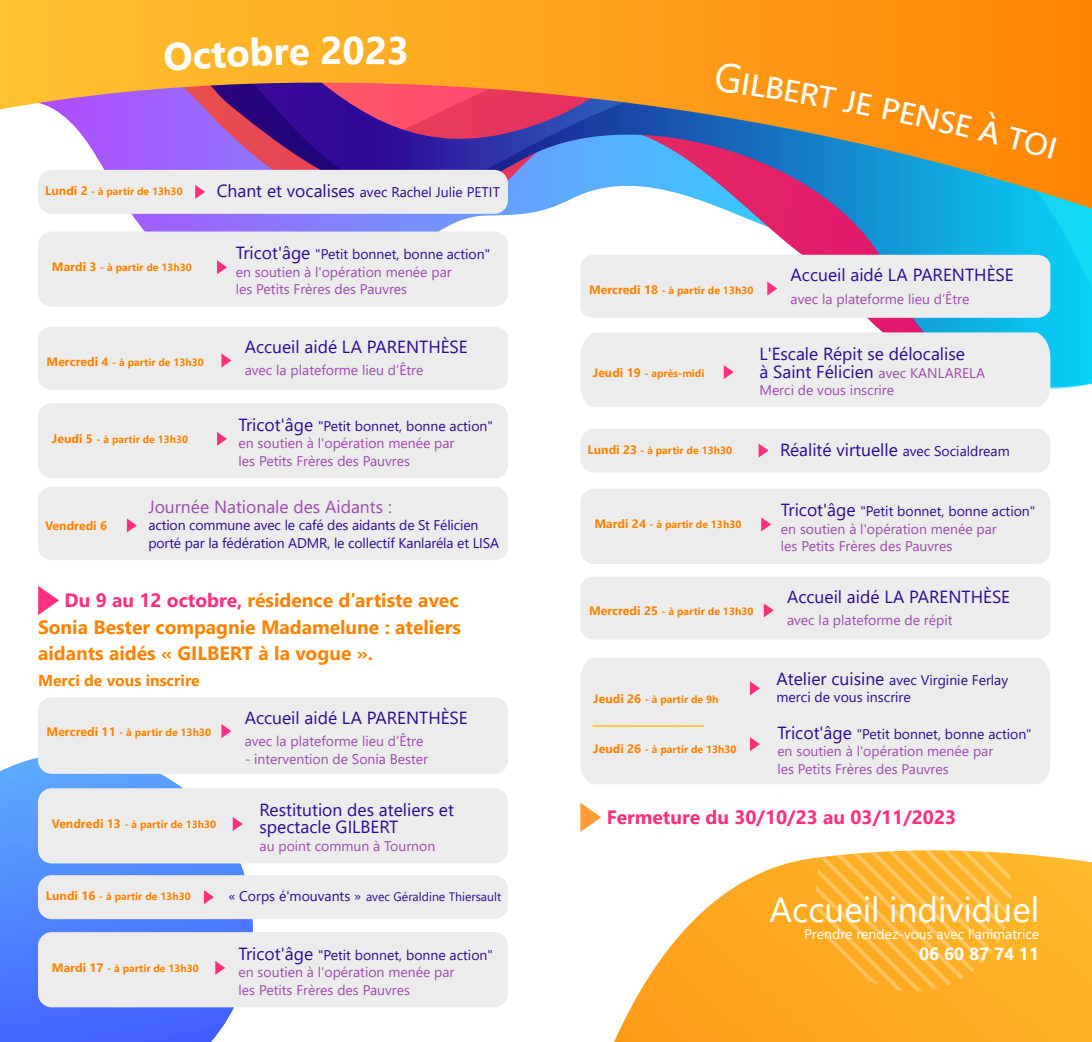
<style>
.page{position:relative;width:1092px;height:1042px;background:#fff}
.page>*{position:absolute;margin:0;border:0;box-sizing:border-box;transform-origin:0 0}
.t1{font:700 38.5px "Segoe UI";color:#fff}
.t2{font:35px "Segoe UI";color:#fff}
.t3{font:700 19.25px/26.2px "Segoe UI";color:#ff8300}
.t4{font:700 19.25px "Segoe UI";color:#ff2f7f}
.t5{font:17.5px/17.5px "Segoe UI";color:#2e0995}
.t6{font:17.5px "Segoe UI";color:#9e4aae}
.t7{font:700 17.5px "Segoe UI";color:#fff}
.t8{font:700 15.75px "Segoe UI";color:#ff8300}
.t9{font:14px/17.5px "Segoe UI";color:#9e4aae}
.t10{font:14px/17.5px "Segoe UI";letter-spacing:-.01em;color:#2e0995}
.t11{font:14px "Segoe UI";color:#fff}
.t12{font:12.25px "Segoe UI";color:#2e0995}
.t13{font:700 12.25px "Segoe UI";color:#ff8300}
.t14{font:700 10.5px "Segoe UI";color:#ff8300}
.s1{font-size:12.25px}
.s2{font-size:17.5px}
.s3{font-size:17.5px;color:#2e0995}
.s4{color:#2e0995}
.s5{font-size:14px;color:#9e4aae}
.s6{font-size:14px}
.s7{color:#ff2f7f}
</style>
<div class="page">
<svg style="left:131px;top:209px;width:960px;height:180px"></svg>
<svg style="left:0;top:0;width:1091px;height:209px;background:#c28963"></svg>
<svg style="left:0;top:757px;width:253px;height:285px;background:#608cfe"></svg>
<svg style="left:614px;top:853px;width:477px;height:189px"></svg>
<svg style="left:815px;top:850px;width:196px;height:141px;background:#ffb536"></svg>
<svg style="left:580px;top:803px;width:21px;height:29px"></svg>
<div style="left:38px;top:170px;width:470px;height:44px;background:#ececec;border-radius:14px"></div>
<svg style="left:195px;top:185px;width:10px;height:14px"></svg>
<div style="left:580px;top:428px;width:470px;height:44px;background:#ececec;border-radius:14px"></div>
<svg style="left:758px;top:443px;width:10px;height:14px"></svg>
<div style="left:580px;top:332px;width:470px;height:75px;background:#ececec"></div>
<div style="left:38px;top:875px;width:470px;height:44px;background:#ececec;border-radius:14px"></div>
<svg style="left:204px;top:890px;width:10px;height:14px"></svg>
<div style="left:38px;top:327px;width:470px;height:63px;background:#ececec"></div>
<div style="left:580px;top:577px;width:470px;height:62px;background:#ececec"></div>
<div style="left:580px;top:255px;width:470px;height:63px;background:#ececec"></div>
<div style="left:38px;top:697px;width:470px;height:77px;background:#ececec;border-radius:14px"></div>
<svg style="left:221px;top:724px;width:10px;height:14px"></svg>
<div style="left:38px;top:487px;width:470px;height:73px;background:#ececec;border-radius:13px"></div>
<svg style="left:127px;top:518px;width:10px;height:14px"></svg>
<svg style="left:38px;top:586px;width:21px;height:29px"></svg>
<div style="left:580px;top:658px;width:470px;height:126px;background:#ececec"></div>
<svg style="left:749px;top:681px;width:10px;height:14px"></svg>
<svg style="left:749px;top:737px;width:10px;height:14px"></svg>
<hr style="left:593px;top:725px;width:110px;height:2px;background:#ffc431">
<div style="left:38px;top:231px;width:470px;height:76px;background:#ececec;border-radius:14px"></div>
<svg style="left:217px;top:260px;width:10px;height:14px"></svg>
<div style="left:38px;top:403px;width:470px;height:75px;background:#ececec;border-radius:14px"></div>
<svg style="left:217px;top:432px;width:10px;height:14px"></svg>
<div style="left:38px;top:788px;width:470px;height:75px;background:#ececec;border-radius:14px"></div>
<svg style="left:233px;top:817px;width:10px;height:14px"></svg>
<div style="left:580px;top:489px;width:470px;height:75px;background:#ececec;border-radius:14px"></div>
<svg style="left:761px;top:517px;width:10px;height:14px"></svg>
<div style="left:38px;top:932px;width:470px;height:75px;background:#ececec;border-radius:14px"></div>
<svg style="left:215px;top:961px;width:10px;height:14px"></svg>
<div style="left:164px;top:36px;width:145px;height:35px;background:#ffb528"></div>
<svg style="left:366px;top:37px;width:41px;height:28px"></svg>
<div style="left:714px;top:62px;width:122px;height:47px;background:#ff9715"></div>
<svg style="left:842px;top:90px;width:30px;height:26px"></svg>
<div style="left:882px;top:98px;width:174px;height:61px;background:#ff8c09"></div>
<h1 class="t1" style="left:320px;top:14px;width:46px">20</h1>
<p class="t14" style="left:45px;top:182px;width:139px"><span class="s1">Lundi 2</span> - à partir de 13h30</p>
<p class="t10" style="left:217px;top:182px;width:285px"><span class="s2">Chant et vocalises</span> avec Rachel Julie PETIT</p>
<p class="t14" style="left:52px;top:257px;width:141px"><span class="s1">Mardi 3</span> - à partir de 13h30</p>
<p class="t14" style="left:47px;top:352px;width:159px"><span class="s1">Mercredi 4</span> - à partir de 13h30</p>
<p class="t14" style="left:52px;top:429px;width:138px"><span class="s1">Jeudi 5</span> - à partir de 13h30</p>
<p class="t9" style="left:236px;top:244px;width:256px"><span class="s3">Tricot'âge</span> <span class="s4">"Petit bonnet, bonne action" </span>en soutien à l'opération menée par<br>les Petits Frères des Pauvres</p>
<p class="t5" style="left:245px;top:337px;width:224px">Accueil aidé LA PARENTHÈSE</p>
<p class="t9" style="left:245px;top:360px;width:180px">avec la plateforme lieu d’Être</p>
<p class="t9" style="left:238px;top:416px;width:256px"><span class="s3">Tricot'âge</span> <span class="s4">"Petit bonnet, bonne action" </span>en soutien à l'opération menée par<br>les Petits Frères des Pauvres</p>
<p class="t13" style="left:45px;top:514px;width:63px">Vendredi 6</p>
<p class="t6" style="left:148px;top:490px;width:245px">Journée Nationale des Aidants :</p>
<p class="t10" style="left:148px;top:515px;width:352px">action commune avec le café des aidants de St Félicien porté par la fédération ADMR, le collectif Kanlaréla et LISA</p>
<p class="t14" style="left:589px;top:280px;width:166px"><span class="s1">Mercredi 18</span> - à partir de 13h30</p>
<p class="t5" style="left:790px;top:265px;width:224px">Accueil aidé LA PARENTHÈSE</p>
<p class="t9" style="left:790px;top:288px;width:180px">avec la plateforme lieu d’Être</p>
<p class="t14" style="left:593px;top:363px;width:113px"><span class="s1">Jeudi 19</span> - après-midi</p>
<p class="t5" style="left:759px;top:344px;width:227px">L'Escale Répit se délocalise<br>à Saint Félicien <span class="s5">avec KANLARELA</span></p>
<p class="t9" style="left:759px;top:380px;width:136px">Merci de vous inscrire</p>
<p class="t14" style="left:587px;top:440px;width:146px"><span class="s1">Lundi 23</span> - à partir de 13h30</p>
<p class="t5" style="left:780px;top:439px;width:231px">Réalité virtuelle <span class="s6">avec Socialdream</span></p>
<p class="t14" style="left:594px;top:514px;width:148px"><span class="s1">Mardi 24</span> - à partir de 13h30</p>
<p class="t9" style="left:780px;top:501px;width:256px"><span class="s3">Tricot'âge</span> <span class="s4">"Petit bonnet, bonne action" </span>en soutien à l'opération menée par<br>les Petits Frères des Pauvres</p>
<p class="t5" style="left:787px;top:586px;width:224px">Accueil aidé LA PARENTHÈSE</p>
<p class="t9" style="left:787px;top:610px;width:167px">avec la plateforme de répit</p>
<h3 class="t3" style="left:38px;top:586px;width:424px;text-indent:27px"><span class="s7">Du 9 au 12 octobre,</span> résidence d’artiste avec<br>Sonia Bester compagnie Madamelune : ateliers aidants aidés « GILBERT à la vogue ».</h3>
<p class="t8" style="left:38px;top:666px;width:163px">Merci de vous inscrire</p>
<p class="t10" style="left:776px;top:669px;width:233px"><span class="s2">Atelier cuisine</span> avec Virginie Ferlay merci de vous inscrire</p>
<p class="t14" style="left:589px;top:602px;width:166px"><span class="s1">Mercredi 25</span> - à partir de 13h30</p>
<p class="t14" style="left:593px;top:689px;width:127px"><span class="s1">Jeudi 26</span> - à partir de 9h</p>
<p class="t14" style="left:47px;top:722px;width:166px"><span class="s1">Mercredi 11</span> - à partir de 13h30</p>
<p class="t14" style="left:52px;top:814px;width:166px"><span class="s1">Vendredi 13</span> - à partir de 13h30</p>
<p class="t5" style="left:245px;top:707px;width:224px">Accueil aidé LA PARENTHÈSE</p>
<p class="t9" style="left:245px;top:731px;width:180px">avec la plateforme lieu d’Être</p>
<p class="t9" style="left:245px;top:748px;width:185px">- intervention de Sonia Bester</p>
<p class="t5" style="left:259px;top:799px;width:196px">Restitution des ateliers et spectacle GILBERT</p>
<p class="t9" style="left:259px;top:836px;width:177px">au point commun à Tournon</p>
<p class="t14" style="left:46px;top:886px;width:146px"><span class="s1">Lundi 16</span> - à partir de 13h30</p>
<p class="t12" style="left:228px;top:885px;width:274px"><span class="s6">« Corps é'mouvants »</span> avec Géraldine Thiersault</p>
<p class="t14" style="left:52px;top:958px;width:148px"><span class="s1">Mardi 17</span> - à partir de 13h30</p>
<p class="t9" style="left:238px;top:945px;width:256px"><span class="s3">Tricot'âge</span> <span class="s4">"Petit bonnet, bonne action" </span>en soutien à l'opération menée par<br>les Petits Frères des Pauvres</p>
<p class="t14" style="left:593px;top:739px;width:145px"><span class="s1">Jeudi 26</span> - à partir de 13h30</p>
<p class="t9" style="left:777px;top:723px;width:256px"><span class="s3">Tricot'âge</span> <span class="s4">"Petit bonnet, bonne action" </span>en soutien à l'opération menée par<br>les Petits Frères des Pauvres</p>
<h3 class="t4" style="left:606px;top:799px;width:351px">Fermeture du 30/10/23 au 03/11/2023</h3>
<h2 class="t2" style="left:769px;top:876px;width:271px">Accueil individuel</h2>
<p class="t11" style="left:804px;top:921px;width:236px">Prendre rendez-vous avec l’animatrice</p>
<p class="t7" style="left:919px;top:937px;width:121px">06 60 87 74 11</p>
</div>
